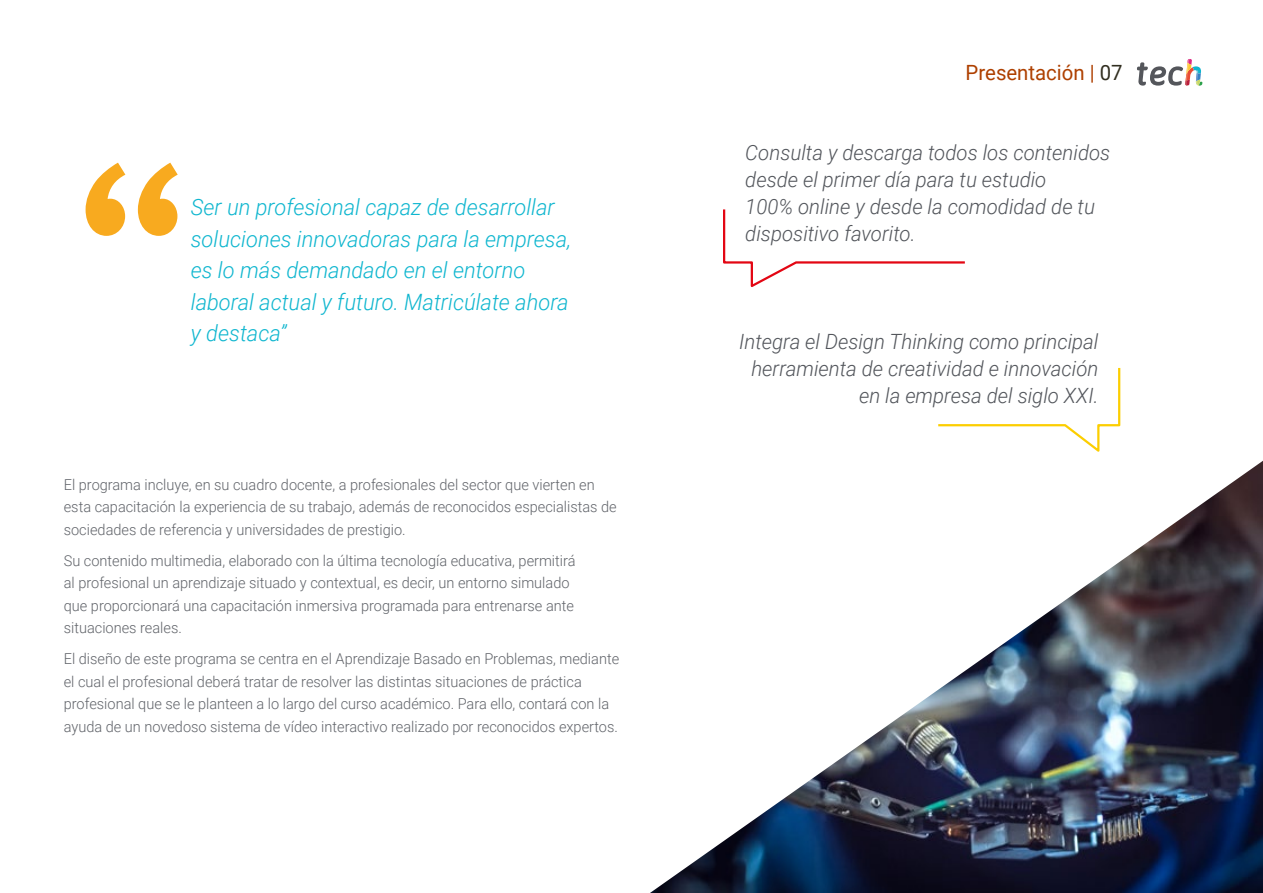
<style>
.page{position:relative;width:1263px;height:893px;background:#fff}
.page>*{position:absolute;margin:0;border:0;box-sizing:border-box;transform-origin:0 0}
.t1{font:italic 300 22.5px/31.5px "Roboto";color:#0fb6cf}
.t2{font:italic 300 21px/27px "Roboto";color:#52555b;text-align:right}
.t3{font:21px "Roboto";color:#ae4000}
.t4{font:300 15px/22.5px "Roboto";color:#61646a}
.s1{color:#312e20}
</style>
<div class="page">
<img style="left:650px;top:461px;width:613px;height:432px">
<svg style="left:1137px;top:59px;width:65px;height:27px"></svg>
<svg style="left:86px;top:163px;width:92px;height:73px"></svg>
<svg style="left:938px;top:367px;width:183px;height:85px"></svg>
<svg style="left:723px;top:209px;width:242px;height:78px"></svg>
<h1 class="t1" style="left:191px;top:191px;width:382px">Ser un profesional capaz de desarrollar soluciones innovadoras para la empresa, es lo más demandado en el entorno laboral actual y futuro. Matricúlate ahora y destaca”</h1>
<p class="t4" style="left:64px;top:472px;width:554px">El programa incluye, en su cuadro docente, a profesionales del sector que vierten en esta capacitación la experiencia de su trabajo, además de reconocidos especialistas de sociedades de referencia y universidades de prestigio.</p>
<p class="t4" style="left:64px;top:548px;width:513px">Su contenido multimedia, elaborado con la última tecnología educativa, permitirá al profesional un aprendizaje situado y contextual, es decir, un entorno simulado que proporcionará una capacitación inmersiva programada para entrenarse ante situaciones reales.</p>
<p class="t4" style="left:64px;top:647px;width:557px">El diseño de este programa se centra en el Aprendizaje Basado en Problemas, mediante el cual el profesional deberá tratar de resolver las distintas situaciones de práctica profesional que se le planteen a lo largo del curso académico. Para ello, contará con la ayuda de un novedoso sistema de vídeo interactivo realizado por reconocidos expertos.</p>
<h2 class="t3" style="left:966px;top:57px;width:159px">Presentación | <span class="s1">07</span></h2>
<h2 class="t2" style="left:745px;top:139px;width:367px;text-align:left">Consulta y descarga todos los contenidos desde el primer día para tu estudio<br>100% online y desde la comodidad de tu dispositivo favorito.</h2>
<h2 class="t2" style="left:739px;top:327px;width:361px">Integra el Design Thinking como principal herramienta de creatividad e innovación en la empresa del siglo XXI.</h2>
</div>
